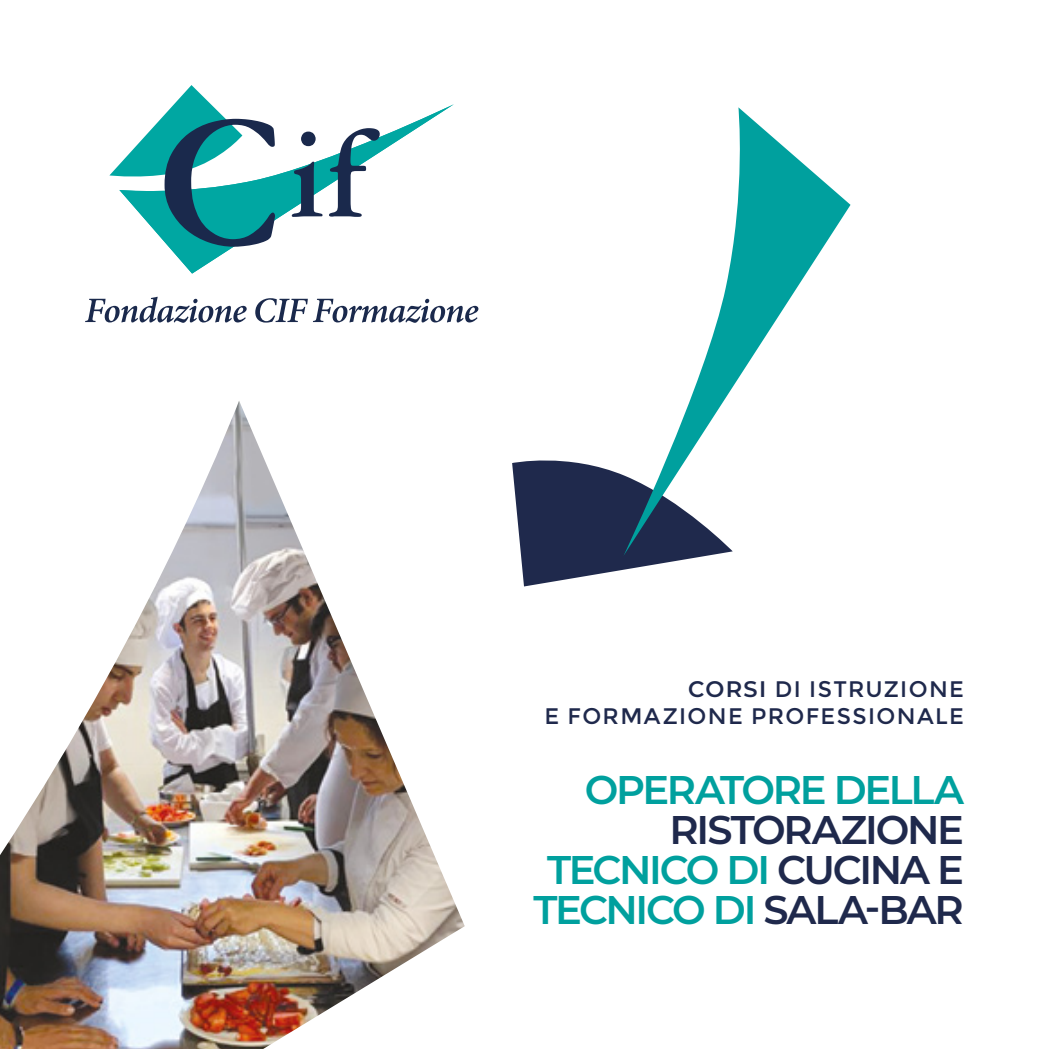
<style>
.page{position:relative;width:1049px;height:1049px;background:#fff}
.page>*{position:absolute;margin:0;border:0;box-sizing:border-box;transform-origin:0 0}
.t1{font:600 40px/40px "Montserrat";letter-spacing:-.055em;color:#1f294c;text-align:right}
.t2{font:600 40px "Montserrat";letter-spacing:-.055em;color:#00a09e}
.t3{font:22.5px/27px "Montserrat";letter-spacing:.06em;color:#1f294c;text-align:right}
.s1{font-weight:600}
.s2{color:#00a09e}
</style>
<div class="page">
<svg style="left:512px;top:460px;width:193px;height:126px"></svg>
<svg style="left:623px;top:107px;width:227px;height:449px"></svg>
<svg style="left:169px;top:104px;width:285px;height:170px"></svg>
<svg style="left:109px;top:85px;width:166px;height:162px"></svg>
<svg style="left:292px;top:128px;width:88px;height:89px"></svg>
<svg style="left:85px;top:297px;width:162px;height:26px"></svg>
<svg style="left:255px;top:298px;width:223px;height:25px"></svg>
<img style="left:0;top:401px;width:465px;height:648px">
<p class="t3" style="left:544px;top:676px;width:421px"><span class="s1">CORSI</span> DI ISTRUZIONE<br>E FORMAZIONE PROFESSIONALE</p>
<p class="t2" style="left:585px;top:763px;width:381px">OPERATORE DELLA</p>
<p class="t1" style="left:533px;top:809px;width:432px">RISTORAZIONE<br><span class="s2">TECNICO DI</span> CUCINA E<br><span class="s2">TECNICO DI</span> SALA-BAR</p>
</div>
